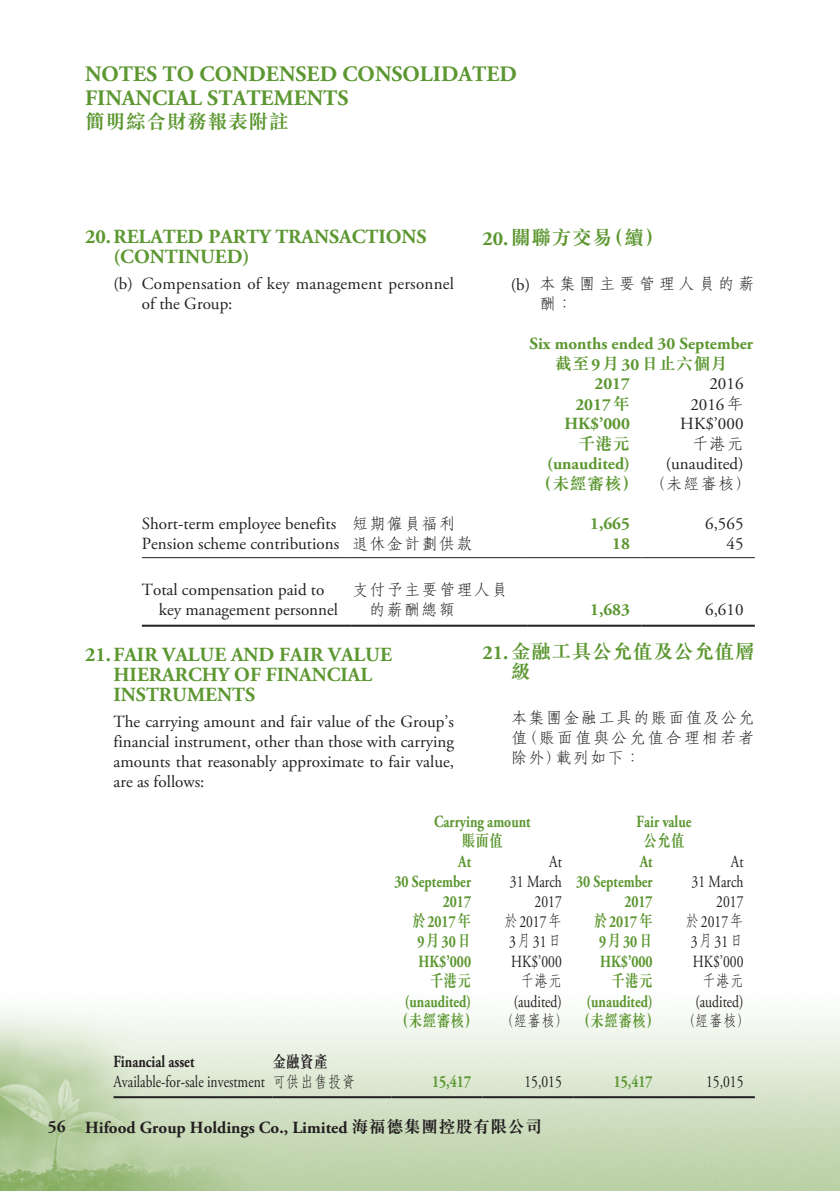
<style>
.page{position:relative;width:840px;height:1191px;background:#fff}
.page>*{position:absolute;margin:0;border:0;box-sizing:border-box;transform-origin:0 0}
.t1{font:700 22px/24px "Adobe Garamond Pro";color:#5c9731}
._01_H1_E{font:700 20px/20px "Adobe Garamond Pro";color:#5c9731}
._001_H1_C{font:700 20px/20px "M Sung HK";letter-spacing:.02em;color:#5c9731}
._00_txt_E{font:17px/20px "Adobe Garamond Pro";color:#231f20}
._50_Table_txt{font:17px "Adobe Garamond Pro";color:#231f20}
._50_Table_txt-2{font:700 17px "Adobe Garamond Pro";color:#5c9731;scale:.8 1}
._50_Table_txt-3{font:17px "Adobe Garamond Pro";color:#231f20;scale:.8 1}
._50_Table_txt-4{font:700 17px "Adobe Garamond Pro";color:#5c9731}
._50_Table_txt-5{font:700 17px "Adobe Garamond Pro";color:#231f20}
._000_txt_C{font:300 17px/20px "C Fang Song HK";letter-spacing:.065em;color:#231f20;text-align:justify}
._50_Table_txt-6{font:300 17px "C Fang Song HK";letter-spacing:.02em;color:#231f20}
._50_Table_txt-7{font:700 17px "M Sung HK";letter-spacing:.02em;color:#5c9731;scale:.8 1}
._50_Table_txt-8{font:700 17px "M Sung HK";letter-spacing:.02em;color:#5c9731}
._000_txt_C-2{font:300 17px/20px "C Fang Song HK";letter-spacing:.165em;color:#231f20}
._50_Table_txt-9{font:300 17px "C Fang Song HK";letter-spacing:.02em;color:#231f20;scale:.8 1}
._50_Table_txt-10{font:700 17px "Adobe Garamond Pro";color:#231f20;scale:.8 1}
._50_Table_txt-11{font:700 17px "M Sung HK";color:#231f20;scale:.8 1}
.s1{font-family:"Adobe Garamond Pro"}
.s2{font-family:"Adobe Garamond Pro";font-weight:400}
.s3{font-family:"M Sung HK"}
.s4{font-family:"C Fang Song HK";font-weight:300}
</style>
<div class="page">
<img style="left:0;top:557px;width:839px;height:634px">
<hr style="left:142px;top:557px;width:209px;height:1px;background:#231f20">
<hr style="left:351px;top:557px;width:176px;height:1px;background:#231f20">
<hr style="left:527px;top:557px;width:114px;height:1px;background:#231f20">
<hr style="left:641px;top:557px;width:113px;height:1px;background:#231f20">
<hr style="left:142px;top:624px;width:209px;height:2px;background:#231f20">
<hr style="left:351px;top:624px;width:176px;height:2px;background:#231f20">
<hr style="left:527px;top:624px;width:114px;height:2px;background:#231f20">
<hr style="left:641px;top:624px;width:113px;height:2px;background:#231f20">
<hr style="left:113px;top:1096px;width:159px;height:2px;background:#231f20">
<hr style="left:272px;top:1096px;width:119px;height:2px;background:#231f20">
<hr style="left:391px;top:1096px;width:91px;height:2px;background:#231f20">
<hr style="left:482px;top:1096px;width:91px;height:2px;background:#231f20">
<hr style="left:573px;top:1096px;width:90px;height:2px;background:#231f20">
<hr style="left:663px;top:1096px;width:91px;height:2px;background:#231f20">
<p class="t1" style="left:85px;top:62px;width:433px">NOTES TO CONDENSED CONSOLIDATED<br>FINANCIAL STATEMENTS</p>
<p class="_001_H1_C" style="left:85px;top:111px;width:205px">簡明綜合財務報表附註</p>
<p class="_01_H1_E" style="left:113px;top:227px;width:314px;text-indent:-28px">20.RELATED PARTY TRANSACTIONS (CONTINUED)</p>
<p class="_00_txt_E" style="left:142px;top:274px;width:313px;text-indent:-28px">(b) Compensation of key management personnel of the Group:</p>
<p class="_001_H1_C" style="left:482px;top:227px;width:183px"><span class="s1">20.</span>關聯方交易（續）</p>
<p class="_000_txt_C-2" style="left:539px;top:273px;width:217px;text-indent:-28px"><span class="s2">(b)</span> 本集團主要管理人員的薪酬：</p>
<p class="_50_Table_txt-4" style="left:529px;top:334px;width:225px">Six months ended 30 September</p>
<p class="_50_Table_txt-8" style="left:554px;top:355px;width:174px">截至<span class="s1">9</span>月<span class="s1">30</span>日止六個月</p>
<p class="_50_Table_txt-4" style="left:594px;top:374px;width:37px">2017</p>
<p class="_50_Table_txt" style="left:709px;top:373px;width:35px">2016</p>
<p class="_50_Table_txt-4" style="left:575px;top:394px;width:56px">2017<span class="s3">年</span></p>
<p class="_50_Table_txt" style="left:690px;top:394px;width:55px">2016<span class="s4">年</span></p>
<p class="_50_Table_txt-4" style="left:564px;top:414px;width:67px">HK$’000</p>
<p class="_50_Table_txt" style="left:679px;top:413px;width:65px">HK$’000</p>
<p class="_50_Table_txt-8" style="left:578px;top:435px;width:53px">千港元</p>
<p class="_50_Table_txt-6" style="left:691px;top:432px;width:53px">千港元</p>
<p class="_50_Table_txt-4" style="left:547px;top:454px;width:84px">(unaudited)</p>
<p class="_50_Table_txt" style="left:665px;top:453px;width:79px">(unaudited)</p>
<p class="_50_Table_txt-8" style="left:535px;top:475px;width:105px">（未經審核）</p>
<p class="_50_Table_txt-6" style="left:648px;top:472px;width:105px">（未經審核）</p>
<p class="_50_Table_txt" style="left:142px;top:513px;width:196px">Short-term employee benefits</p>
<p class="_50_Table_txt-6" style="left:351px;top:512px;width:105px">短期僱員福利</p>
<p class="_50_Table_txt-4" style="left:589px;top:514px;width:41px">1,665</p>
<p class="_50_Table_txt" style="left:704px;top:513px;width:40px">6,565</p>
<p class="_50_Table_txt" style="left:142px;top:533px;width:199px">Pension scheme contributions</p>
<p class="_50_Table_txt-6" style="left:351px;top:532px;width:123px">退休金計劃供款</p>
<p class="_50_Table_txt-4" style="left:612px;top:534px;width:19px">18</p>
<p class="_50_Table_txt" style="left:726px;top:533px;width:18px">45</p>
<p class="_50_Table_txt" style="left:142px;top:579px;width:184px">Total compensation paid to</p>
<p class="_50_Table_txt" style="left:159px;top:599px;width:181px">key management personnel</p>
<p class="_50_Table_txt-6" style="left:351px;top:578px;width:157px">支付予主要管理人員</p>
<p class="_50_Table_txt-6" style="left:368px;top:598px;width:88px">的薪酬總額</p>
<p class="_50_Table_txt-4" style="left:589px;top:600px;width:41px">1,683</p>
<p class="_50_Table_txt" style="left:704px;top:599px;width:40px">6,610</p>
<p class="_01_H1_E" style="left:113px;top:645px;width:280px;text-indent:-28px">21.FAIR VALUE AND FAIR VALUE<br>HIERARCHY OF FINANCIAL<br>INSTRUMENTS</p>
<p class="_00_txt_E" style="left:113px;top:712px;width:342px;text-align:justify">The carrying amount and fair value of the Group’s financial instrument, other than those with carrying amounts that reasonably approximate to fair value, are as follows:</p>
<p class="_50_Table_txt-2" style="left:434px;top:811px;width:122px">Carrying amount</p>
<p class="_50_Table_txt-2" style="left:636px;top:811px;width:70px">Fair value</p>
<p class="_50_Table_txt-7" style="left:461px;top:832px;width:53px">賬面值</p>
<p class="_50_Table_txt-7" style="left:643px;top:832px;width:53px">公允值</p>
<p class="_50_Table_txt-2" style="left:458px;top:851px;width:18px">At</p>
<p class="_50_Table_txt-3" style="left:549px;top:851px;width:17px">At</p>
<p class="_50_Table_txt-2" style="left:639px;top:851px;width:18px">At</p>
<p class="_50_Table_txt-3" style="left:730px;top:851px;width:17px">At</p>
<p class="_50_Table_txt-2" style="left:394px;top:871px;width:97px">30 September</p>
<p class="_50_Table_txt-3" style="left:509px;top:871px;width:66px">31 March</p>
<p class="_50_Table_txt-2" style="left:576px;top:871px;width:97px">30 September</p>
<p class="_50_Table_txt-3" style="left:691px;top:871px;width:66px">31 March</p>
<p class="_50_Table_txt-2" style="left:442px;top:891px;width:37px">2017</p>
<p class="_50_Table_txt-3" style="left:534px;top:891px;width:36px">2017</p>
<p class="_50_Table_txt-2" style="left:624px;top:891px;width:37px">2017</p>
<p class="_50_Table_txt-3" style="left:715px;top:891px;width:36px">2017</p>
<p class="_50_Table_txt-2" style="left:412px;top:912px;width:75px"><span class="s3">於</span>2017<span class="s3">年</span></p>
<p class="_50_Table_txt-3" style="left:503px;top:911px;width:74px"><span class="s4">於</span>2017<span class="s4">年</span></p>
<p class="_50_Table_txt-2" style="left:593px;top:912px;width:75px"><span class="s3">於</span>2017<span class="s3">年</span></p>
<p class="_50_Table_txt-3" style="left:685px;top:911px;width:74px"><span class="s4">於</span>2017<span class="s4">年</span></p>
<p class="_50_Table_txt-2" style="left:417px;top:932px;width:68px">9<span class="s3">月</span>30<span class="s3">日</span></p>
<p class="_50_Table_txt-3" style="left:509px;top:931px;width:67px">3<span class="s4">月</span>31<span class="s4">日</span></p>
<p class="_50_Table_txt-2" style="left:598px;top:932px;width:68px">9<span class="s3">月</span>30<span class="s3">日</span></p>
<p class="_50_Table_txt-3" style="left:690px;top:931px;width:67px">3<span class="s4">月</span>31<span class="s4">日</span></p>
<p class="_50_Table_txt-2" style="left:418px;top:951px;width:67px">HK$’000</p>
<p class="_50_Table_txt-3" style="left:511px;top:951px;width:65px">HK$’000</p>
<p class="_50_Table_txt-2" style="left:600px;top:951px;width:67px">HK$’000</p>
<p class="_50_Table_txt-3" style="left:692px;top:951px;width:65px">HK$’000</p>
<p class="_50_Table_txt-7" style="left:429px;top:972px;width:53px">千港元</p>
<p class="_50_Table_txt-9" style="left:520px;top:969px;width:53px">千港元</p>
<p class="_50_Table_txt-7" style="left:611px;top:972px;width:53px">千港元</p>
<p class="_50_Table_txt-9" style="left:701px;top:969px;width:53px">千港元</p>
<p class="_50_Table_txt-2" style="left:404px;top:991px;width:84px">(unaudited)</p>
<p class="_50_Table_txt-3" style="left:513px;top:991px;width:62px">(audited)</p>
<p class="_50_Table_txt-2" style="left:586px;top:991px;width:84px">(unaudited)</p>
<p class="_50_Table_txt-3" style="left:695px;top:991px;width:62px">(audited)</p>
<p class="_50_Table_txt-7" style="left:395px;top:1012px;width:105px">（未經審核）</p>
<p class="_50_Table_txt-9" style="left:499px;top:1009px;width:87px">（經審核）</p>
<p class="_50_Table_txt-7" style="left:576px;top:1012px;width:105px">（未經審核）</p>
<p class="_50_Table_txt-9" style="left:681px;top:1009px;width:87px">（經審核）</p>
<p class="_50_Table_txt-10" style="left:113px;top:1051px;width:103px">Financial asset</p>
<p class="_50_Table_txt-11" style="left:272px;top:1052px;width:71px">金融資產</p>
<p class="_50_Table_txt-3" style="left:113px;top:1071px;width:304px">Available-for-sale investment <span class="s4">可供出售投資</span></p>
<p class="_50_Table_txt-2" style="left:432px;top:1071px;width:50px">15,417</p>
<p class="_50_Table_txt-3" style="left:524px;top:1071px;width:48px">15,015</p>
<p class="_50_Table_txt-2" style="left:613px;top:1071px;width:50px">15,417</p>
<p class="_50_Table_txt-3" style="left:705px;top:1071px;width:48px">15,015</p>
<p class="_001_H1_C" style="left:510px;top:641px;width:245px;text-indent:-28px"><span class="s1">21.</span>金融工具公允值及公允值層級</p>
<p class="_000_txt_C" style="left:510px;top:707px;width:245px">本集團金融工具的賬面值及公允值（賬面值與公允值合理相若者除外）載列如下：</p>
<p class="_50_Table_txt-5" style="left:48px;top:1117px;width:495px">56 Hifood Group Holdings Co., Limited <span class="s3">海福德集團控股有限公司</span></p>
</div>
